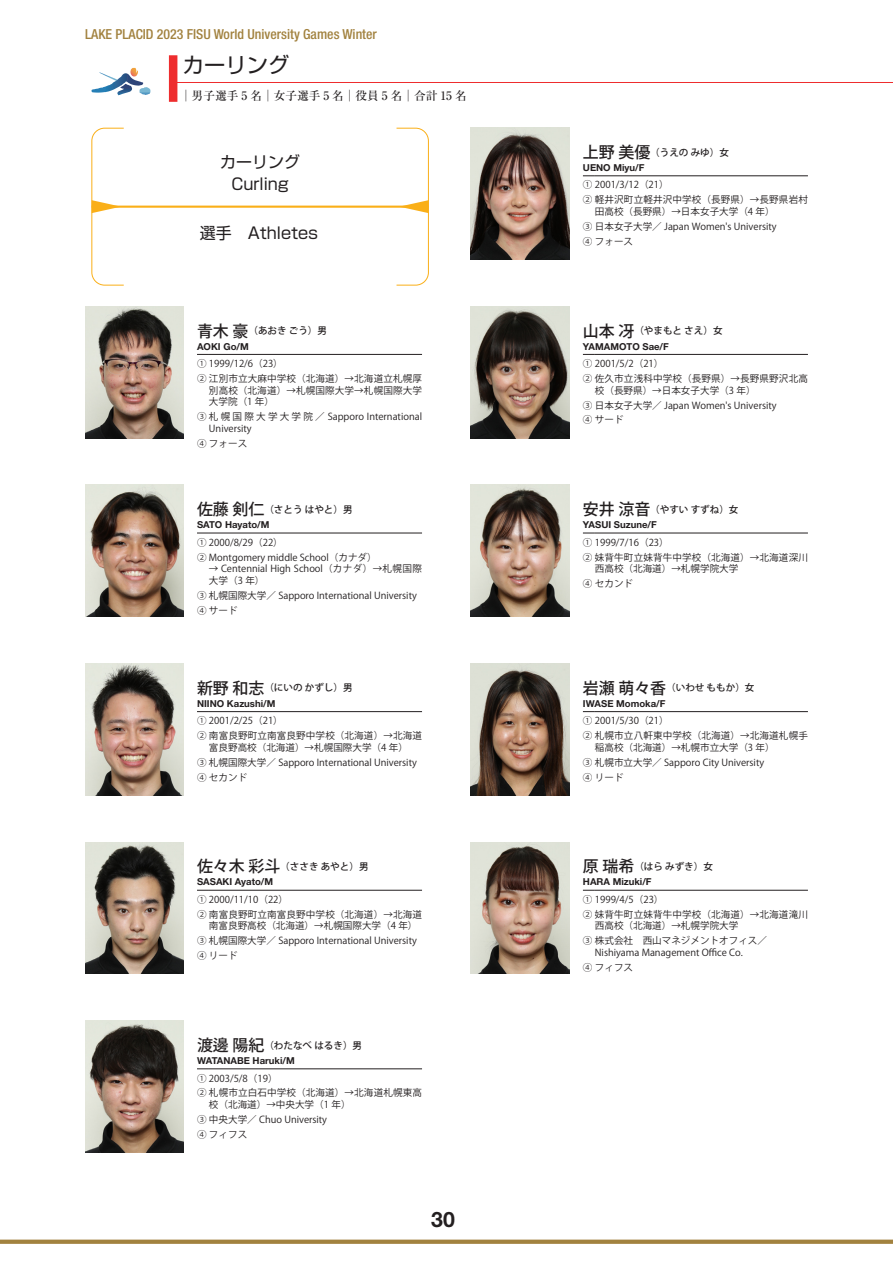
<style>
.page{position:relative;width:893px;height:1263px;background:#fff}
.page>*{position:absolute;margin:0;border:0;box-sizing:border-box;transform-origin:0 0}
.t1{font:21.3px "Shin Go Pro";color:#231f20}
.t2{font:700 21.3px "Helvetica Neue LT Std";color:#231f20}
.t3{font:15.9px "Shin Go Pro";color:#231f20}
.t4{font:500 condensed 13.8px "Helvetica Neue LT Std";color:#a2823f}
.t5{font:500 11.7px "Ryumin Pro";color:#231f20}
.プロフィール{font:9.6px/11.7px "Koz Go Pro";color:#231f20}
.なまえ{font:500 9.6px "Koz Go Pro";color:#231f20}
.名前_英文{font:700 9.6px "Helvetica Neue LT Std";color:#231f20}
.s1{font-size:15.9px}
</style>
<div class="page">
<div style="left:0;top:1239px;width:893px;height:5px;background:#a2823f"></div>
<img style="left:85px;top:306px;width:99px;height:132px">
<img style="left:85px;top:485px;width:99px;height:132px">
<img style="left:85px;top:663px;width:99px;height:132px">
<img style="left:85px;top:842px;width:99px;height:132px">
<img style="left:85px;top:1020px;width:99px;height:132px">
<img style="left:471px;top:128px;width:98px;height:131px">
<img style="left:471px;top:306px;width:98px;height:132px">
<img style="left:471px;top:485px;width:98px;height:132px">
<img style="left:471px;top:663px;width:98px;height:132px">
<img style="left:471px;top:842px;width:98px;height:132px">
<svg style="left:197px;top:354px;width:12px;height:1px"></svg>
<hr style="left:209px;top:354px;width:213px;height:1px;background:#231f20">
<svg style="left:197px;top:533px;width:12px;height:1px"></svg>
<hr style="left:209px;top:533px;width:213px;height:1px;background:#231f20">
<svg style="left:197px;top:711px;width:12px;height:1px"></svg>
<hr style="left:209px;top:711px;width:213px;height:1px;background:#231f20">
<svg style="left:197px;top:890px;width:12px;height:1px"></svg>
<hr style="left:209px;top:890px;width:213px;height:1px;background:#231f20">
<svg style="left:197px;top:1068px;width:12px;height:1px"></svg>
<hr style="left:209px;top:1068px;width:213px;height:1px;background:#231f20">
<svg style="left:583px;top:176px;width:12px;height:1px"></svg>
<hr style="left:595px;top:176px;width:213px;height:1px;background:#231f20">
<svg style="left:583px;top:354px;width:12px;height:1px"></svg>
<hr style="left:595px;top:354px;width:213px;height:1px;background:#231f20">
<svg style="left:583px;top:533px;width:12px;height:1px"></svg>
<hr style="left:595px;top:533px;width:213px;height:1px;background:#231f20">
<svg style="left:583px;top:711px;width:12px;height:1px"></svg>
<hr style="left:595px;top:711px;width:213px;height:1px;background:#231f20">
<svg style="left:583px;top:890px;width:12px;height:1px"></svg>
<hr style="left:595px;top:890px;width:213px;height:1px;background:#231f20">
<div style="left:169px;top:55px;width:8px;height:47px;background:#ee2d2e"></div>
<hr style="left:92px;top:206px;width:337px;height:2px;background:#faaf18">
<svg style="left:91px;top:128px;width:33px;height:158px"></svg>
<svg style="left:396px;top:128px;width:33px;height:158px"></svg>
<svg style="left:91px;top:68px;width:59px;height:27px"></svg>
<hr style="left:176px;top:82px;width:717px;height:1px;background:#ee2d2e">
<p class="t4" style="left:85px;top:26px;width:293px">LAKE PLACID 2023 FISU World University Games Winter</p>
<p class="t1" style="left:183px;top:48px;width:108px">カーリング</p>
<p class="t5" style="left:180px;top:86px;width:288px">│男子選手 5 名│女子選手 5 名│役員 5 名│合計 15 名</p>
<p class="t3" style="left:220px;top:149px;width:81px">カーリング</p>
<p class="t3" style="left:231px;top:170px;width:59px">Curling</p>
<p class="t3" style="left:200px;top:219px;width:120px">選手　Athletes</p>
<p class="なまえ" style="left:197px;top:324px;width:132px"><span class="s1">青木 豪</span>（あおき ごう）男</p>
<p class="名前_英文" style="left:197px;top:340px;width:53px">AOKI Go/M</p>
<p class="プロフィール" style="left:197px;top:358px;width:87px">① 1999/12/6（23）</p>
<p class="プロフィール" style="left:197px;top:373px;width:226px">② 江別市立大麻中学校（北海道）→北海道立札幌厚</p>
<p class="プロフィール" style="left:209px;top:385px;width:215px">別高校（北海道）→札幌国際大学→札幌国際大学大学院（1 年）</p>
<p class="プロフィール" style="left:197px;top:411px;width:227px">③ 札幌国際大学大学院／ Sapporo International</p>
<p class="プロフィール" style="left:209px;top:423px;width:44px">University</p>
<p class="プロフィール" style="left:197px;top:438px;width:52px">④ フォース</p>
<p class="なまえ" style="left:197px;top:503px;width:157px"><span class="s1">佐藤 剣仁</span>（さとう はやと）男</p>
<p class="名前_英文" style="left:197px;top:519px;width:74px">SATO Hayato/M</p>
<p class="プロフィール" style="left:197px;top:537px;width:87px">① 2000/8/29（22）</p>
<p class="プロフィール" style="left:197px;top:551px;width:181px">② Montgomery middle School（カナダ）</p>
<p class="プロフィール" style="left:209px;top:563px;width:215px">→ Centennial High School（カナダ）→札幌国際大学（3 年）</p>
<p class="プロフィール" style="left:197px;top:590px;width:221px">③ 札幌国際大学／ Sapporo International University</p>
<p class="プロフィール" style="left:197px;top:605px;width:42px">④ サード</p>
<p class="なまえ" style="left:197px;top:682px;width:157px"><span class="s1">新野 和志</span>（にいの かずし）男</p>
<p class="名前_英文" style="left:197px;top:697px;width:80px">NIINO Kazushi/M</p>
<p class="プロフィール" style="left:197px;top:715px;width:87px">① 2001/2/25（21）</p>
<p class="プロフィール" style="left:197px;top:730px;width:226px">② 南富良野町立南富良野中学校（北海道）→北海道</p>
<p class="プロフィール" style="left:209px;top:742px;width:201px">富良野高校（北海道）→札幌国際大学（4 年）</p>
<p class="プロフィール" style="left:197px;top:757px;width:221px">③ 札幌国際大学／ Sapporo International University</p>
<p class="プロフィール" style="left:197px;top:771px;width:52px">④ セカンド</p>
<p class="なまえ" style="left:197px;top:860px;width:173px"><span class="s1">佐々木 彩斗</span>（ささき あやと）男</p>
<p class="名前_英文" style="left:197px;top:876px;width:78px">SASAKI Ayato/M</p>
<p class="プロフィール" style="left:197px;top:894px;width:93px">① 2000/11/10（22）</p>
<p class="プロフィール" style="left:197px;top:909px;width:226px">② 南富良野町立南富良野中学校（北海道）→北海道</p>
<p class="プロフィール" style="left:209px;top:920px;width:210px">南富良野高校（北海道）→札幌国際大学（4 年）</p>
<p class="プロフィール" style="left:197px;top:935px;width:221px">③ 札幌国際大学／ Sapporo International University</p>
<p class="プロフィール" style="left:197px;top:950px;width:42px">④ リード</p>
<p class="なまえ" style="left:197px;top:1039px;width:167px"><span class="s1">渡邊 陽紀</span>（わたなべ はるき）男</p>
<p class="名前_英文" style="left:197px;top:1055px;width:99px">WATANABE Haruki/M</p>
<p class="プロフィール" style="left:197px;top:1072px;width:82px">① 2003/5/8（19）</p>
<p class="プロフィール" style="left:197px;top:1087px;width:226px">② 札幌市立白石中学校（北海道）→北海道札幌東高</p>
<p class="プロフィール" style="left:209px;top:1099px;width:143px">校（北海道）→中央大学（1 年）</p>
<p class="プロフィール" style="left:197px;top:1114px;width:132px">③ 中央大学／ Chuo University</p>
<p class="プロフィール" style="left:197px;top:1129px;width:52px">④ フィフス</p>
<p class="t2" style="left:431px;top:1206px;width:25px">30</p>
<p class="なまえ" style="left:583px;top:146px;width:148px"><span class="s1">上野 美優</span>（うえの みゆ）女</p>
<p class="名前_英文" style="left:583px;top:162px;width:63px">UENO Miyu/F</p>
<p class="プロフィール" style="left:583px;top:179px;width:87px">① 2001/3/12（21）</p>
<p class="プロフィール" style="left:583px;top:194px;width:226px">② 軽井沢町立軽井沢中学校（長野県）→長野県岩村</p>
<p class="プロフィール" style="left:595px;top:206px;width:181px">田高校（長野県）→日本女子大学（4 年）</p>
<p class="プロフィール" style="left:583px;top:221px;width:195px">③ 日本女子大学／ Japan Women's University</p>
<p class="プロフィール" style="left:583px;top:236px;width:52px">④ フォース</p>
<p class="なまえ" style="left:583px;top:324px;width:141px"><span class="s1">山本 冴</span>（やまもと さえ）女</p>
<p class="名前_英文" style="left:583px;top:340px;width:87px">YAMAMOTO Sae/F</p>
<p class="プロフィール" style="left:583px;top:358px;width:82px">① 2001/5/2（21）</p>
<p class="プロフィール" style="left:583px;top:373px;width:226px">② 佐久市立浅科中学校（長野県）→長野県野沢北高</p>
<p class="プロフィール" style="left:595px;top:385px;width:162px">校（長野県）→日本女子大学（3 年）</p>
<p class="プロフィール" style="left:583px;top:399px;width:195px">③ 日本女子大学／ Japan Women's University</p>
<p class="プロフィール" style="left:583px;top:414px;width:42px">④ サード</p>
<p class="なまえ" style="left:583px;top:503px;width:157px"><span class="s1">安井 涼音</span>（やすい すずね）女</p>
<p class="名前_英文" style="left:583px;top:519px;width:75px">YASUI Suzune/F</p>
<p class="プロフィール" style="left:583px;top:537px;width:87px">① 1999/7/16（23）</p>
<p class="プロフィール" style="left:583px;top:551px;width:226px">② 妹背牛町立妹背牛中学校（北海道）→北海道深川</p>
<p class="プロフィール" style="left:595px;top:563px;width:145px">西高校（北海道）→札幌学院大学</p>
<p class="プロフィール" style="left:583px;top:578px;width:52px">④ セカンド</p>
<p class="なまえ" style="left:583px;top:682px;width:173px"><span class="s1">岩瀬 萌々香</span>（いわせ ももか）女</p>
<p class="名前_英文" style="left:583px;top:697px;width:84px">IWASE Momoka/F</p>
<p class="プロフィール" style="left:583px;top:715px;width:87px">① 2001/5/30（21）</p>
<p class="プロフィール" style="left:583px;top:730px;width:226px">② 札幌市立八軒東中学校（北海道）→北海道札幌手</p>
<p class="プロフィール" style="left:595px;top:742px;width:181px">稲高校（北海道）→札幌市立大学（3 年）</p>
<p class="プロフィール" style="left:583px;top:757px;width:183px">③ 札幌市立大学／ Sapporo City University</p>
<p class="プロフィール" style="left:583px;top:771px;width:42px">④ リード</p>
<p class="なまえ" style="left:583px;top:860px;width:132px"><span class="s1">原 瑞希</span>（はら みずき）女</p>
<p class="名前_英文" style="left:583px;top:876px;width:70px">HARA Mizuki/F</p>
<p class="プロフィール" style="left:583px;top:894px;width:82px">① 1999/4/5（23）</p>
<p class="プロフィール" style="left:583px;top:909px;width:226px">② 妹背牛町立妹背牛中学校（北海道）→北海道滝川</p>
<p class="プロフィール" style="left:595px;top:920px;width:145px">西高校（北海道）→札幌学院大学</p>
<p class="プロフィール" style="left:583px;top:935px;width:186px">③ 株式会社　西山マネジメントオフィス／</p>
<p class="プロフィール" style="left:595px;top:947px;width:149px">Nishiyama Management Office Co.</p>
<p class="プロフィール" style="left:583px;top:962px;width:52px">④ フィフス</p>
</div>
